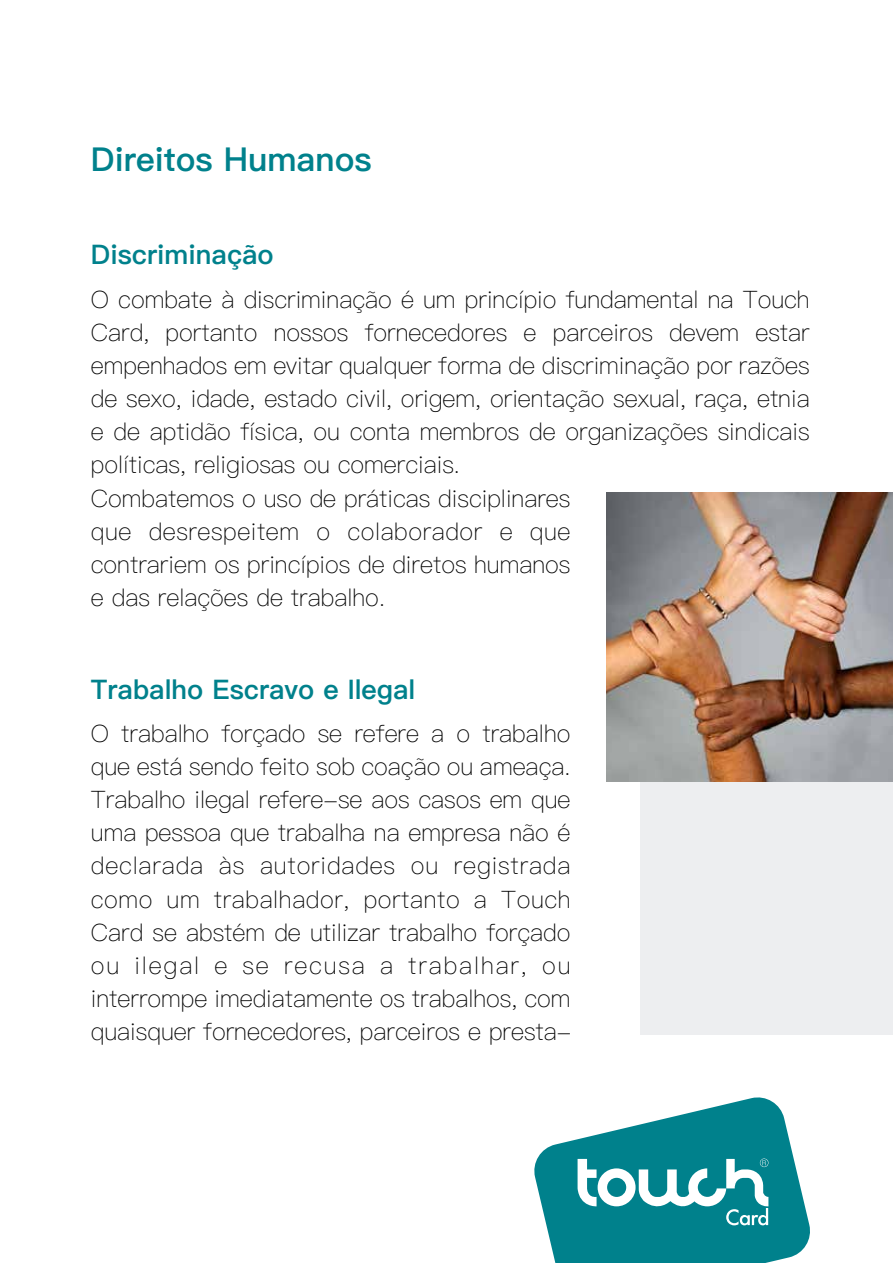
<style>
.page{position:relative;width:893px;height:1263px;background:#fff}
.page>*{position:absolute;margin:0;border:0;box-sizing:border-box;transform-origin:0 0}
.t1{font:600 33px "Ping Fang TC";color:#00818c}
.t2{font:600 27px "Ping Fang TC";color:#00818c}
.t3{font:100 24px/33.2px "Ping Fang TC";color:#000}
</style>
<div class="page">
<svg style="left:534px;top:1097px;width:276px;height:166px;fill:#00818c"></svg>
<svg style="left:578px;top:1158px;width:190px;height:67px"></svg>
<div style="left:640px;top:764px;width:253px;height:270px;background:#edeef0"></div>
<img style="left:607px;top:493px;width:286px;height:289px">
<h1 class="t1" style="left:91px;top:139px;width:282px">Direitos Humanos</h1>
<p class="t2" style="left:91px;top:238px;width:184px">Discriminação</p>
<p class="t3" style="left:91px;top:282px;width:720px">O combate à discriminação é um princípio fundamental na Touch Card, portanto nossos fornecedores e parceiros devem estar empenhados em evitar qualquer forma de discriminação por razões de sexo, idade, estado civil, origem, orientação sexual, raça, etnia e de aptidão física, ou conta membros de organizações sindicais políticas, religiosas ou comerciais.<br>Combatemos o uso de práticas disciplinares<br>que desrespeitem o colaborador e que<br>contrariem os princípios de diretos humanos<br>e das relações de trabalho.</p>
<p class="t2" style="left:91px;top:673px;width:326px">Trabalho Escravo e Ilegal</p>
<p class="t3" style="left:91px;top:717px;width:482px;text-align:justify">O trabalho forçado se refere a o trabalho que está sendo feito sob coação ou ameaça.<br>Trabalho ilegal refere-se aos casos em que uma pessoa que trabalha na empresa não é declarada às autoridades ou registrada como um trabalhador, portanto a Touch Card se abstém de utilizar trabalho forçado ou ilegal e se recusa a trabalhar, ou interrompe imediatamente os trabalhos, com quaisquer fornecedores, parceiros e presta-</p>
</div>
